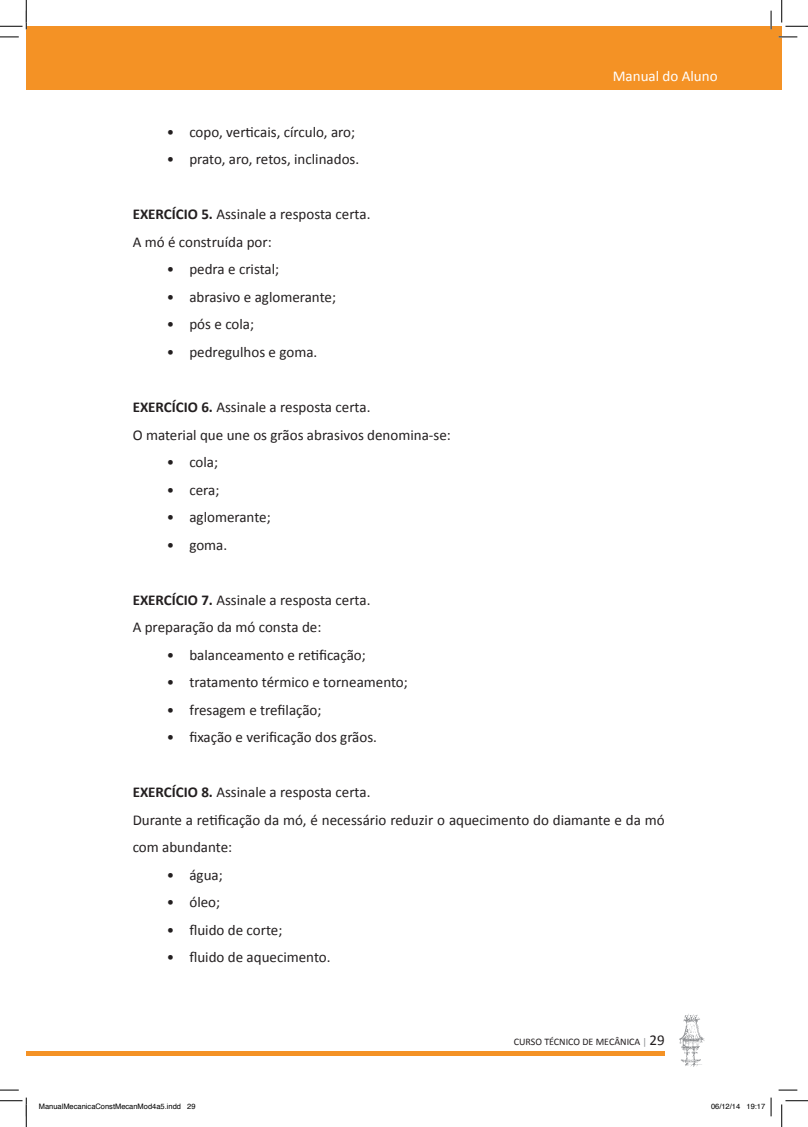
<style>
.page{position:relative;width:808px;height:1127px;background:#fff}
.page>*{position:absolute;margin:0;border:0;box-sizing:border-box;transform-origin:0 0}
.Tx_Normal{font:15px/27.5px "Calibri";color:#231f20}
.t1{font:15px "Calibri";color:#fff}
.t2{font:10px "Calibri";color:#231f20}
.t3{font:7.5px "Helvetica";color:#000}
.s1{font-weight:700}
.s2{color:#8f9194}
.s3{font-size:15px}
</style>
<div class="page">
<div style="left:26px;top:1050px;width:638px;height:5px;background:#f49225"></div>
<div style="left:26px;top:26px;width:755px;height:64px;background:#f49225"></div>
<svg style="left:679px;top:1014px;width:25px;height:52px"></svg>
<svg style="left:0;top:36px;width:19px;height:2px"></svg>
<svg style="left:778px;top:36px;width:19px;height:2px"></svg>
<svg style="left:0;top:1089px;width:19px;height:1px"></svg>
<svg style="left:778px;top:1089px;width:19px;height:1px"></svg>
<svg style="left:770px;top:11px;width:1px;height:18px"></svg>
<svg style="left:0;top:0;width:27px;height:29px"></svg>
<svg style="left:0;top:1097px;width:27px;height:29px"></svg>
<svg style="left:781px;top:0;width:26px;height:27px"></svg>
<svg style="left:781px;top:1100px;width:26px;height:26px"></svg>
<svg style="left:770px;top:1097px;width:1px;height:18px"></svg>
<p class="t1" style="left:612px;top:66px;width:106px">Manual do Aluno</p>
<p class="Tx_Normal" style="left:167px;top:118px;width:190px">• copo, verticais, círculo, aro;</p>
<p class="Tx_Normal" style="left:167px;top:146px;width:194px">• prato, aro, retos, inclinados.</p>
<p class="Tx_Normal" style="left:133px;top:201px;width:239px"><span class="s1">EXERCÍCIO 5.</span> Assinale a resposta certa.</p>
<p class="Tx_Normal" style="left:133px;top:228px;width:140px">A mó é construída por:</p>
<p class="Tx_Normal" style="left:167px;top:256px;width:114px">• pedra e cristal;</p>
<p class="Tx_Normal" style="left:167px;top:283px;width:171px">• abrasivo e aglomerante;</p>
<p class="Tx_Normal" style="left:167px;top:311px;width:89px">• pós e cola;</p>
<p class="Tx_Normal" style="left:167px;top:338px;width:152px">• pedregulhos e goma.</p>
<p class="Tx_Normal" style="left:133px;top:393px;width:239px"><span class="s1">EXERCÍCIO 6.</span> Assinale a resposta certa.</p>
<p class="Tx_Normal" style="left:133px;top:421px;width:319px">O material que une os grãos abrasivos denomina-se:</p>
<p class="Tx_Normal" style="left:167px;top:448px;width:53px">• cola;</p>
<p class="Tx_Normal" style="left:167px;top:476px;width:54px">• cera;</p>
<p class="Tx_Normal" style="left:167px;top:503px;width:105px">• aglomerante;</p>
<p class="Tx_Normal" style="left:167px;top:531px;width:62px">• goma.</p>
<p class="Tx_Normal" style="left:133px;top:586px;width:239px"><span class="s1">EXERCÍCIO 7.</span> Assinale a resposta certa.</p>
<p class="Tx_Normal" style="left:133px;top:613px;width:190px">A preparação da mó consta de:</p>
<p class="Tx_Normal" style="left:167px;top:641px;width:200px">• balanceamento e retificação;</p>
<p class="Tx_Normal" style="left:167px;top:668px;width:242px">• tratamento térmico e torneamento;</p>
<p class="Tx_Normal" style="left:167px;top:696px;width:156px">• fresagem e trefilação;</p>
<p class="Tx_Normal" style="left:167px;top:723px;width:211px">• fixação e verificação dos grãos.</p>
<p class="Tx_Normal" style="left:133px;top:778px;width:239px"><span class="s1">EXERCÍCIO 8.</span> Assinale a resposta certa.</p>
<p class="Tx_Normal" style="left:133px;top:806px;width:533px">Durante a retificação da mó, é necessário reduzir o aquecimento do diamante e da mó com abundante:</p>
<p class="Tx_Normal" style="left:167px;top:861px;width:57px">• água;</p>
<p class="Tx_Normal" style="left:167px;top:888px;width:55px">• óleo;</p>
<p class="Tx_Normal" style="left:167px;top:916px;width:117px">• fluido de corte;</p>
<p class="Tx_Normal" style="left:167px;top:943px;width:165px">• fluido de aquecimento.</p>
<p class="t2" style="left:513px;top:1035px;width:152px">CURSO TÉCNICO DE MECÂNICA <span class="s2">|</span> <span class="s3">29</span></p>
<p class="t3" style="left:39px;top:1100px;width:158px">ManualMecanicaConstMecanMod4a5.indd 29</p>
<p class="t3" style="left:710px;top:1100px;width:56px">06/12/14 19:17</p>
</div>
